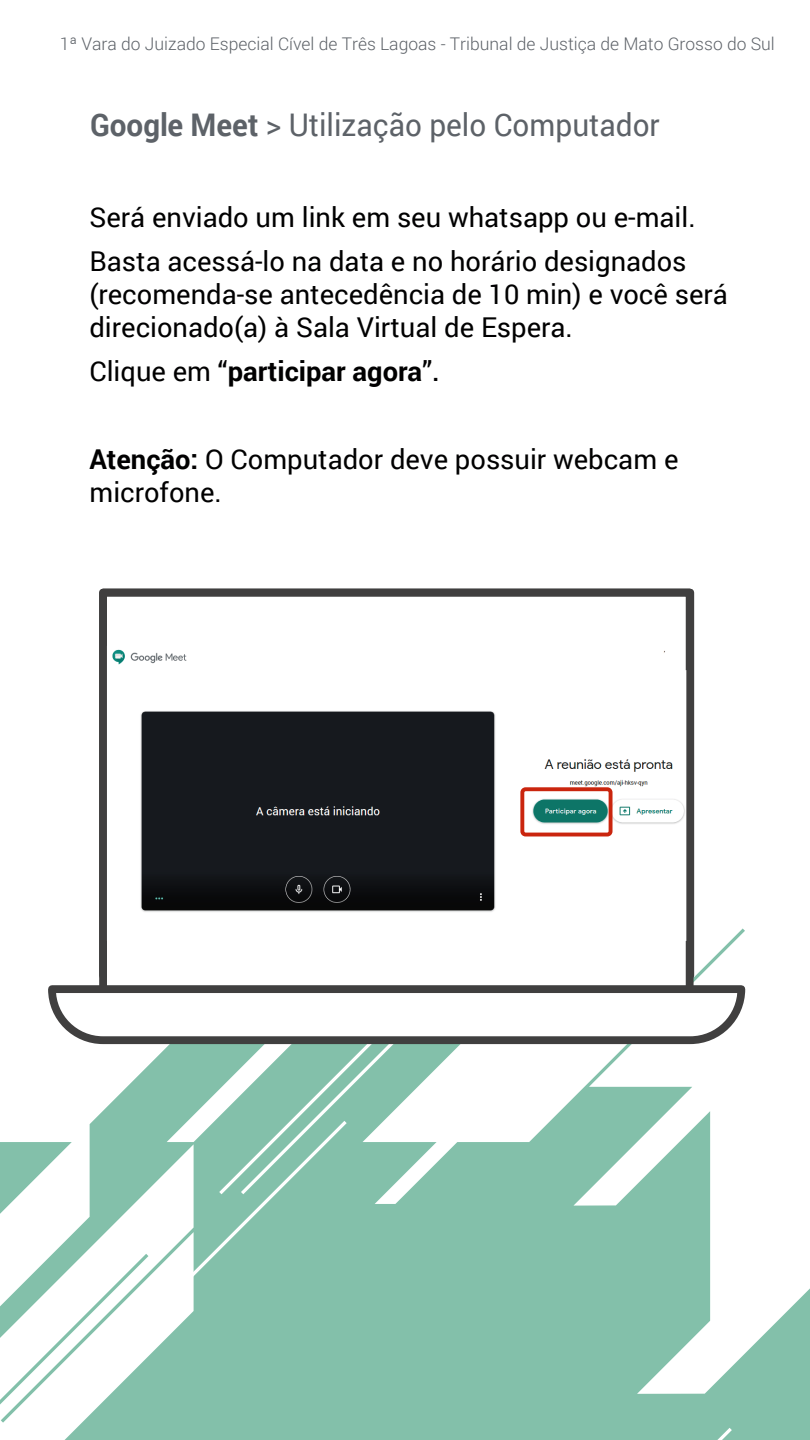
<style>
.page{position:relative;width:810px;height:1440px;background:#fff}
.page>*{position:absolute;margin:0;border:0;box-sizing:border-box;transform-origin:0 0}
.t1{font:31.2px "Roboto";color:#5d6268;scale:.95 1}
.t2{font:27.3px/32.8px "Roboto";color:#010001}
.t3{font:700 27.3px "Roboto";color:#010001}
.t4{font:300 17.48px "Roboto";color:#5d6268}
.s1{font-weight:700}
.s2{font-weight:400}
.s3{font-weight:500}
</style>
<div class="page">
<div style="left:99px;top:589px;width:595px;height:417px;background:#fff;border:8px solid #403f3f"></div>
<img style="left:112px;top:649px;width:573px;height:263px">
<svg style="left:0;top:1048px;width:810px;height:392px"></svg>
<svg style="left:48px;top:981px;width:698px;height:67px"></svg>
<div style="left:99px;top:589px;width:595px;height:390px;border:8px solid #403f3f"></div>
<div style="left:520px;top:787px;width:93px;height:49px;border:4px solid #ca250e;border-radius:3px"></div>
<p class="t4" style="left:60px;top:32px;width:717px">1ª Vara do Juizado Especial Cível de Três Lagoas - Tribunal de Justiça de Mato Grosso do Sul</p>
<p class="t1" style="left:90px;top:103px;width:601px"><span class="s1">Google Meet</span> &gt; Utilização pelo Computador</p>
<p class="t2" style="left:89px;top:195px;width:608px;line-height:44px">Será enviado um link em seu whatsapp ou e-mail.<br>Basta acessá-lo na data e no horário designados</p>
<p class="t2" style="left:89px;top:277px;width:640px">(recomenda-se antecedência de 10 min) e você será direcionado(a) à Sala Virtual de Espera.</p>
<p class="t3" style="left:89px;top:352px;width:352px"><span class="s2">Clique em</span> <span class="s3">“</span>participar agora<span class="s3">”.</span></p>
<p class="t2" style="left:89px;top:442px;width:591px"><span class="s1">Atenção:</span> O Computador deve possuir webcam e microfone.</p>
</div>
